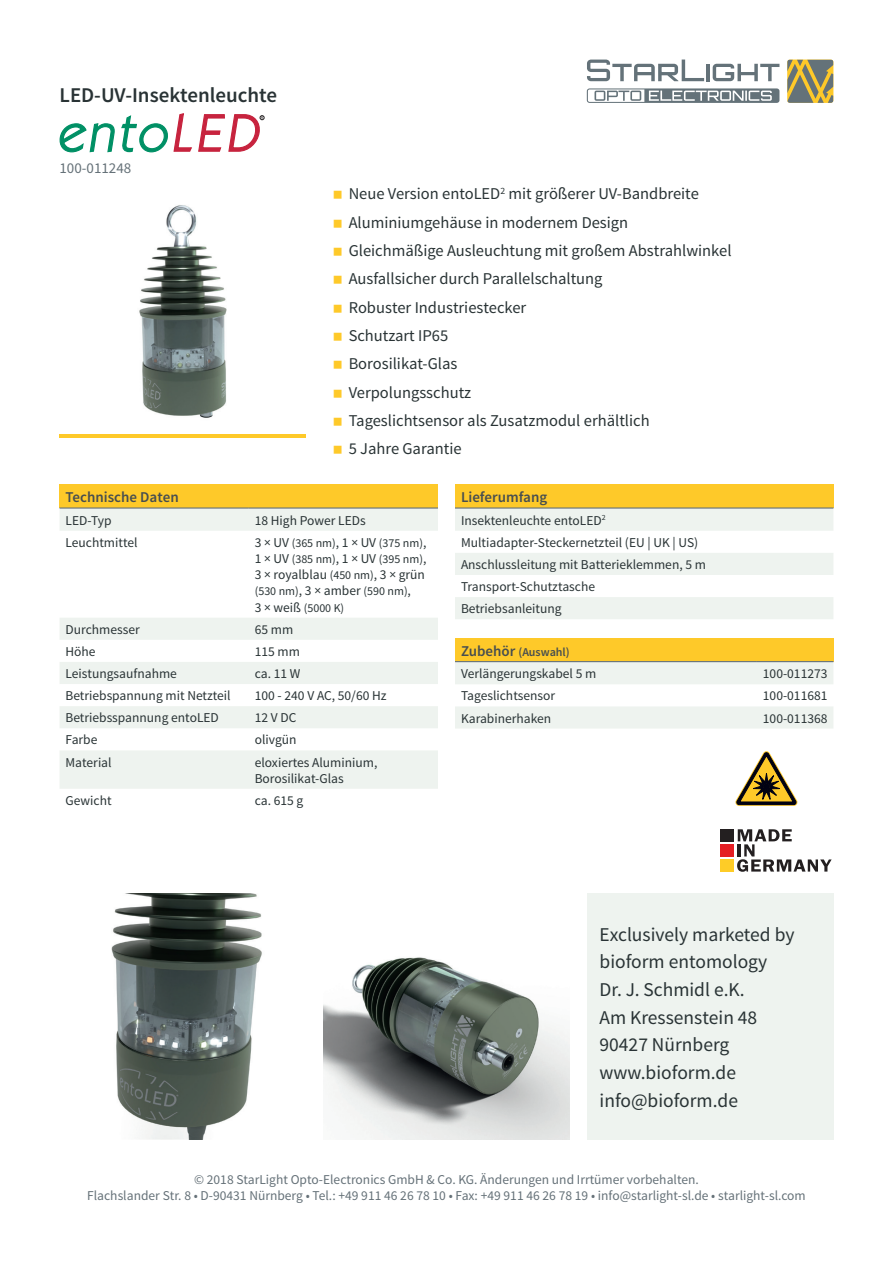
<style>
.page{position:relative;width:893px;height:1263px;background:#fff}
.page>*{position:absolute;margin:0;border:0;box-sizing:border-box;transform-origin:0 0}
.t1{font:600 21px "Source Sans Pro";color:#293335}
.t2{font:19.5px/27.6px "Source Sans Pro";color:#293335}
.t3{font:16.5px "Source Sans Pro";color:#293335}
.t4{font:600 15px "Source Sans Pro";color:#474e50}
.t5{font:15px "Source Sans Pro";color:#657178}
.t6{font:13.5px/22.2px "Source Sans Pro";color:#293335}
.t7{font:13.5px/16.2px "Source Sans Pro";color:#657178;text-align:center}
.t8{font:12px/16.2px "Source Sans Pro";color:#293335}
.t9{font:600 12px "Source Sans Pro";color:#474e50}
.s1{font-size:39px;color:#fec929}
.s2{font-size:13.5px}
.s3{font-size:12px}
.s4{font-size:15px}
</style>
<div class="page">
<svg style="left:587px;top:60px;width:117px;height:21px"></svg>
<hr style="left:706px;top:64px;width:3px;height:17px;background:#647279">
<svg style="left:713px;top:64px;width:66px;height:17px"></svg>
<svg style="left:587px;top:88px;width:192px;height:15px"></svg>
<svg style="left:787px;top:60px;width:46px;height:43px;background:#9c925c"></svg>
<hr style="left:60px;top:434px;width:246px;height:4px;background:#fec929">
<div style="left:60px;top:485px;width:378px;height:23px;background:#fec929"></div>
<svg style="left:60px;top:509px;width:378px;height:280px"></svg>
<hr style="left:60px;top:507px;width:189px;height:2px;background:#657178">
<hr style="left:249px;top:507px;width:189px;height:2px;background:#657178">
<div style="left:455px;top:485px;width:378px;height:23px;background:#fec929"></div>
<svg style="left:455px;top:509px;width:378px;height:110px"></svg>
<hr style="left:455px;top:507px;width:378px;height:2px;background:#657178">
<div style="left:455px;top:638px;width:378px;height:24px;background:#fec929"></div>
<svg style="left:455px;top:662px;width:378px;height:66px"></svg>
<hr style="left:455px;top:661px;width:302px;height:1px;background:#657178">
<hr style="left:757px;top:661px;width:76px;height:1px;background:#657178">
<svg style="left:737px;top:829px;width:95px;height:43px"></svg>
<div style="left:720px;top:829px;width:14px;height:12px;background:#231f20"></div>
<div style="left:720px;top:844px;width:14px;height:12px;background:#e51e24"></div>
<div style="left:720px;top:859px;width:14px;height:13px;background:#fecc27"></div>
<img style="left:139px;top:205px;width:88px;height:213px">
<img style="left:111px;top:893px;width:151px;height:247px">
<img style="left:323px;top:957px;width:247px;height:183px">
<svg style="left:60px;top:113px;width:204px;height:40px"></svg>
<div style="left:587px;top:893px;width:246px;height:247px;background:#eef3ef"></div>
<svg style="left:735px;top:751px;width:63px;height:55px"></svg>
<h1 class="t1" style="left:60px;top:81px;width:219px">LED-UV-Insektenleuchte</h1>
<p class="t5" style="left:60px;top:159px;width:73px">100-011248</p>
<p class="t3" style="left:332px;top:184px;width:369px"><span class="s1">■</span> Neue Version entoLED<sup>2</sup> mit größerer UV-Bandbreite</p>
<p class="t3" style="left:332px;top:212px;width:298px"><span class="s1">■</span> Aluminiumgehäuse in modernem Design</p>
<p class="t3" style="left:332px;top:240px;width:401px"><span class="s1">■</span> Gleichmäßige Ausleuchtung mit großem Abstrahlwinkel</p>
<p class="t3" style="left:332px;top:269px;width:272px"><span class="s1">■</span> Ausfallsicher durch Parallelschaltung</p>
<p class="t3" style="left:332px;top:297px;width:196px"><span class="s1">■</span> Robuster Industriestecker</p>
<p class="t3" style="left:332px;top:325px;width:118px"><span class="s1">■</span> Schutzart IP65</p>
<p class="t3" style="left:332px;top:354px;width:127px"><span class="s1">■</span> Borosilikat-Glas</p>
<p class="t3" style="left:332px;top:382px;width:141px"><span class="s1">■</span> Verpolungsschutz</p>
<p class="t3" style="left:332px;top:410px;width:320px"><span class="s1">■</span> Tageslichtsensor als Zusatzmodul erhältlich</p>
<p class="t3" style="left:332px;top:438px;width:132px"><span class="s1">■</span> 5 Jahre Garantie</p>
<p class="t4" style="left:66px;top:488px;width:115px">Technische Daten</p>
<p class="t6" style="left:66px;top:509px;width:48px">LED-Typ</p>
<p class="t6" style="left:255px;top:509px;width:112px">18 High Power LEDs</p>
<p class="t6" style="left:66px;top:531px;width:74px">Leuchtmittel</p>
<p class="t8" style="left:255px;top:535px;width:173px"><span class="s2">3 × UV</span> (365 nm)<span class="s2">, 1 × UV</span> (375 nm)<span class="s2">,<br>1 × UV</span> (385 nm)<span class="s2">, 1 × UV</span> (395 nm)<span class="s2">,</span></p>
<p class="t6" style="left:255px;top:564px;width:172px">3 × royalblau <span class="s3">(450 nm)</span>, 3 × grün</p>
<p class="t8" style="left:255px;top:584px;width:158px">(530 nm)<span class="s2">, 3 × amber</span> (590 nm)<span class="s2">,<br>3 × weiß</span> (5000 K)</p>
<p class="t6" style="left:66px;top:618px;width:76px">Durchmesser</p>
<p class="t6" style="left:255px;top:618px;width:40px">65 mm</p>
<p class="t6" style="left:66px;top:640px;width:32px">Höhe</p>
<p class="t6" style="left:255px;top:640px;width:47px">115 mm</p>
<p class="t6" style="left:66px;top:663px;width:113px">Leistungsaufnahme</p>
<p class="t6" style="left:255px;top:663px;width:47px">ca. 11 W</p>
<p class="t6" style="left:66px;top:685px;width:167px">Betriebspannung mit Netzteil</p>
<p class="t6" style="left:255px;top:685px;width:133px">100 - 240 V AC, 50/60 Hz</p>
<p class="t6" style="left:66px;top:707px;width:155px">Betriebsspannung entoLED</p>
<p class="t6" style="left:255px;top:707px;width:43px">12 V DC</p>
<p class="t6" style="left:66px;top:729px;width:33px">Farbe</p>
<p class="t6" style="left:255px;top:729px;width:43px">olivgün</p>
<p class="t6" style="left:66px;top:751px;width:48px">Material</p>
<p class="t6" style="left:255px;top:754px;width:124px;line-height:16.2px">eloxiertes Aluminium,<br>Borosilikat-Glas</p>
<p class="t6" style="left:66px;top:789px;width:48px">Gewicht</p>
<p class="t6" style="left:255px;top:789px;width:50px">ca. 615 g</p>
<p class="t4" style="left:461px;top:488px;width:88px">Lieferumfang</p>
<p class="t6" style="left:461px;top:509px;width:247px">Insektenleuchte entoLED<sup>2<br></sup>Multiadapter-Steckernetzteil (EU | UK | US)<br>Anschlussleitung mit Batterieklemmen, 5 m<br>Transport-Schutztasche<br>Betriebsanleitung</p>
<p class="t9" style="left:461px;top:644px;width:110px"><span class="s4">Zubehör</span> (Auswahl)</p>
<p class="t6" style="left:461px;top:663px;width:137px">Verlängerungskabel 5 m</p>
<p class="t6" style="left:763px;top:663px;width:66px">100-011273</p>
<p class="t6" style="left:461px;top:685px;width:96px">Tageslichtsensor</p>
<p class="t6" style="left:763px;top:685px;width:66px">100-011681</p>
<p class="t6" style="left:461px;top:707px;width:92px">Karabinerhaken</p>
<p class="t6" style="left:763px;top:707px;width:66px">100-011368</p>
<h2 class="t2" style="left:600px;top:921px;width:196px">Exclusively marketed by bioform entomology<br>Dr. J. Schmidl e.K.<br>Am Kressenstein 48<br>90427 Nürnberg www.bioform.de info@bioform.de</h2>
<p class="t7" style="left:87px;top:1171px;width:720px">© 2018 StarLight Opto-Electronics GmbH &amp; Co. KG. Änderungen und Irrtümer vorbehalten.<br>Flachslander Str. 8 • D-90431 Nürnberg • Tel.: +49 911 46 26 78 10 • Fax: +49 911 46 26 78 19 • info@starlight-sl.de • starlight-sl.com</p>
</div>
